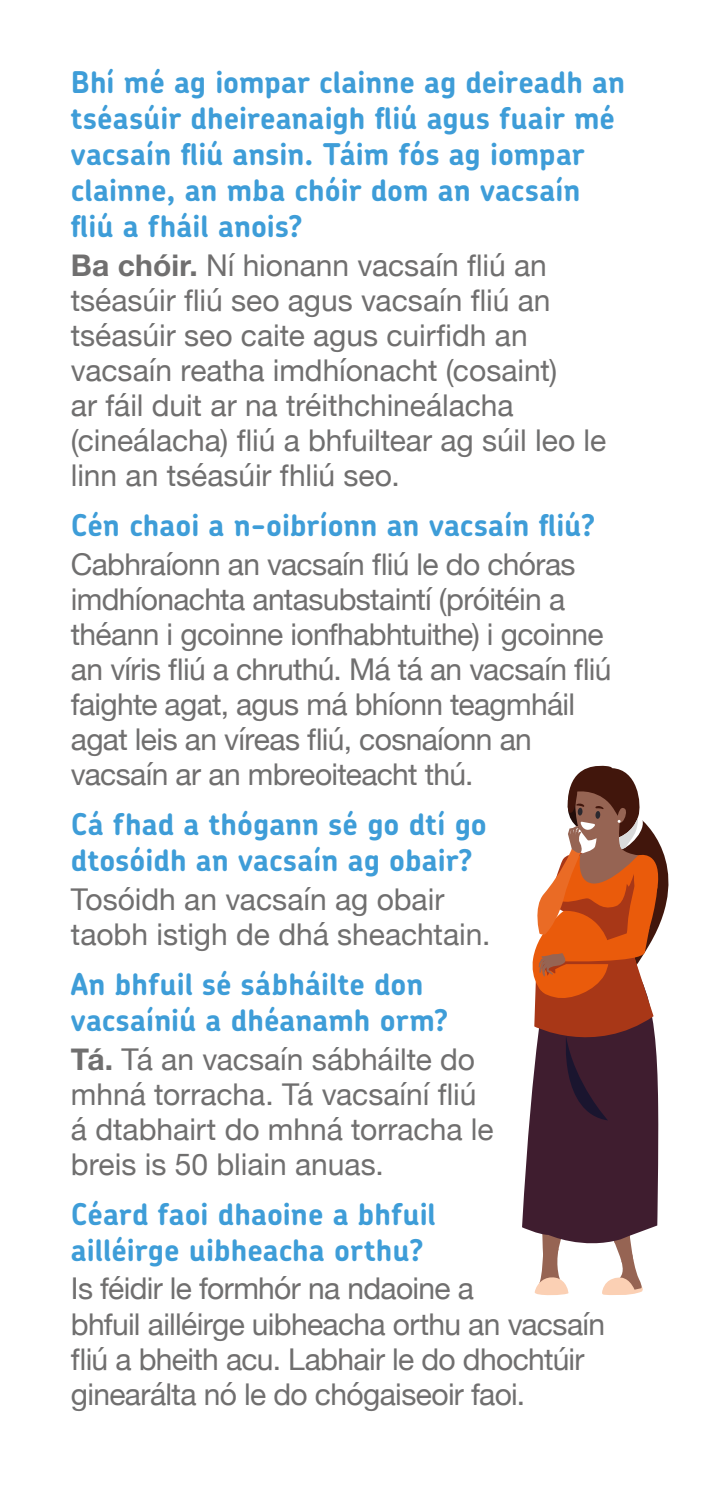
<style>
.page{position:relative;width:702px;height:1489px;background:#fff}
.page>*{position:absolute;margin:0;border:0;box-sizing:border-box;transform-origin:0 0}
.B_IRISH_-20{font:30px/35px "Helvetica Neue";letter-spacing:-.02em;color:#706f6f}
.B_IRISH{font:30px/35px "Helvetica Neue";color:#706f6f}
.S1_IRISH{font:700 30px/36px "Chevin Pro";color:#3e9dd8}
.s1{font-weight:700}
</style>
<div class="page">
<svg style="left:522px;top:765px;width:147px;height:531px"></svg>
<p class="S1_IRISH" style="left:71px;top:64px;width:556px">Bhí mé ag iompar clainne ag deireadh an tséasúir dheireanaigh fliú agus fuair mé vacsaín fliú ansin. Táim fós ag iompar clainne, an mba chóir dom an vacsaín fliú a fháil anois?</p>
<p class="B_IRISH" style="left:71px;top:249px;width:537px"><span class="s1">Ba chóir.</span> Ní hionann vacsaín fliú an tséasúir fliú seo agus vacsaín fliú an tséasúir seo caite agus cuirfidh an vacsaín reatha imdhíonacht (cosaint)<br>ar fáil duit ar na tréithchineálacha (cineálacha) fliú a bhfuiltear ag súil leo le linn an tséasúir fhliú seo.</p>
<p class="S1_IRISH" style="left:71px;top:507px;width:526px">Cén chaoi a n-oibríonn an vacsaín fliú?</p>
<p class="B_IRISH_-20" style="left:71px;top:548px;width:542px">Cabhraíonn an vacsaín fliú le do chóras imdhíonachta antasubstaintí (próitéin a théann i gcoinne ionfhabhtuithe) i gcoinne an víris fliú a chruthú. Má tá an vacsaín fliú faighte agat, agus má bhíonn teagmháil agat leis an víreas fliú, cosnaíonn an vacsaín ar an mbreoiteacht thú.</p>
<p class="S1_IRISH" style="left:71px;top:806px;width:417px">Cá fhad a thógann sé go dtí go dtosóidh an vacsaín ag obair?</p>
<p class="B_IRISH" style="left:71px;top:883px;width:421px">Tosóidh an vacsaín ag obair taobh istigh de dhá sheachtain.</p>
<p class="S1_IRISH" style="left:71px;top:966px;width:379px">An bhfuil sé sábháilte don vacsaíniú a dhéanamh orm?</p>
<p class="B_IRISH" style="left:71px;top:1043px;width:424px"><span class="s1">Tá.</span> Tá an vacsaín sábháilte do mhná torracha. Tá vacsaíní fliú á dtabhairt do mhná torracha le breis is 50 bliain anuas.</p>
<p class="S1_IRISH" style="left:71px;top:1195px;width:366px">Céard faoi dhaoine a bhfuil ailléirge uibheacha orthu?</p>
<p class="B_IRISH_-20" style="left:71px;top:1272px;width:536px">Is féidir le formhór na ndaoine a<br>bhfuil ailléirge uibheacha orthu an vacsaín fliú a bheith acu. Labhair le do dhochtúir ginearálta nó le do chógaiseoir faoi.</p>
</div>
